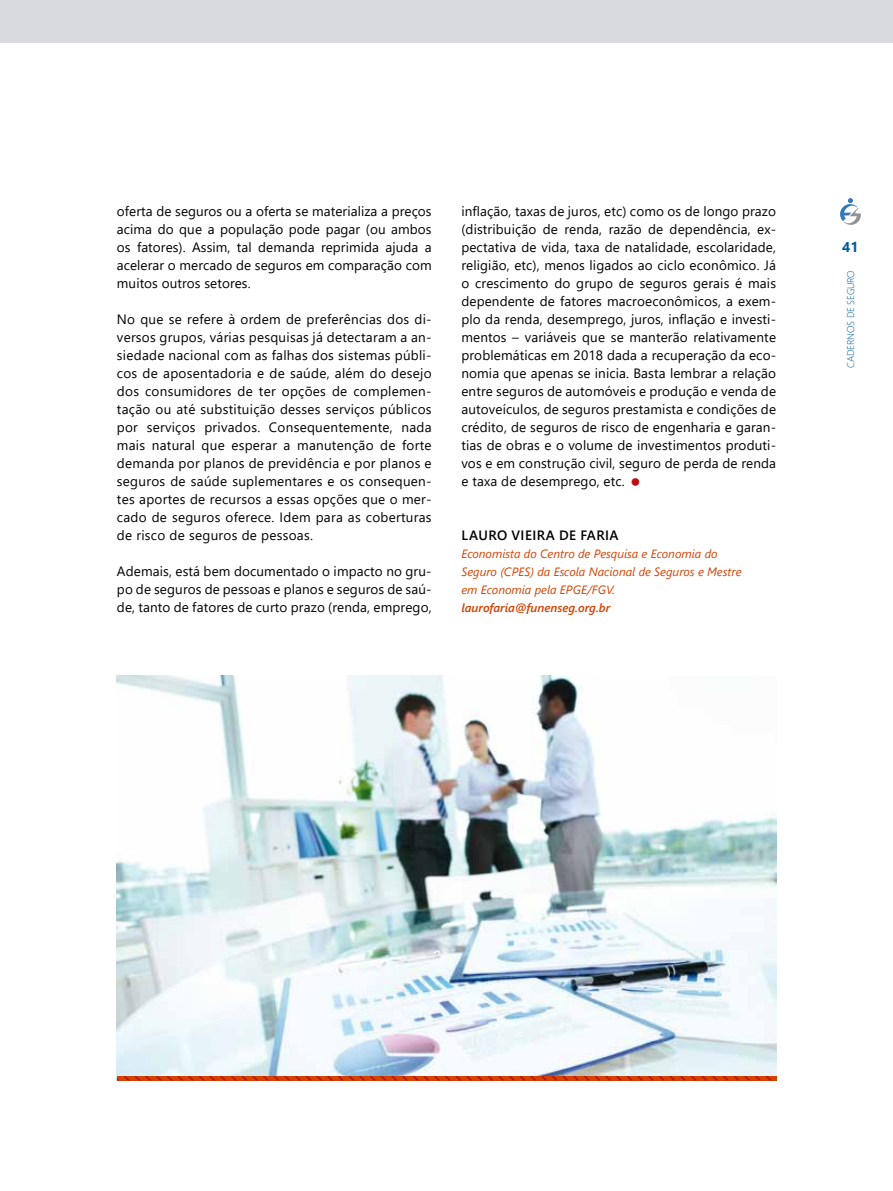
<style>
.page{position:relative;width:893px;height:1191px;background:#fff}
.page>*{position:absolute;margin:0;border:0;box-sizing:border-box;transform-origin:0 0}
.t1{font:700 14.25px "Segoe UI";color:#005a9b}
.t2{font:13.5px/18px "Segoe UI";letter-spacing:.01em;color:#000;text-align:justify}
.t3{font:600 13.5px "Segoe UI";letter-spacing:.035em;color:#000}
.t4{font:italic 12px/18px "Segoe UI";color:#d44303}
.t5{font:italic 600 12px "Segoe UI";color:#d44303}
.t6{font:300 9.75px "Segoe UI";letter-spacing:-.015em;color:#005a9b}
</style>
<div class="page">
<img style="left:117px;top:675px;width:659px;height:401px">
<svg style="left:117px;top:1076px;width:659px;height:4px;background:#cf3805"></svg>
<div style="left:0;top:0;width:893px;height:43px;background:#d8dade"></div>
<svg style="left:840px;top:198px;width:21px;height:27px"></svg>
<p class="t2" style="left:117px;top:201px;width:316px">oferta de seguros ou a oferta se materializa a preços acima do que a população pode pagar (ou ambos os fatores). Assim, tal demanda reprimida ajuda a acelerar o mercado de seguros em comparação com muitos outros setores.</p>
<p class="t2" style="left:117px;top:309px;width:316px">No que se refere à ordem de preferências dos di&shy;versos grupos, várias pesquisas já detectaram a an&shy;siedade nacional com as falhas dos sistemas públi&shy;cos de aposentadoria e de saúde, além do desejo dos consumidores de ter opções de complemen&shy;tação ou até substituição desses serviços públicos por serviços privados. Consequentemente, nada mais natural que esperar a manutenção de forte demanda por planos de previdência e por planos e seguros de saúde suplementares e os consequen&shy;tes aportes de recursos a essas opções que o mer&shy;cado de seguros oferece. Idem para as coberturas de risco de seguros de pessoas.</p>
<p class="t2" style="left:117px;top:561px;width:316px">Ademais, está bem documentado o impacto no gru&shy;po de seguros de pessoas e planos e seguros de saú&shy;de, tanto de fatores de curto prazo (renda, emprego,</p>
<p class="t2" style="left:461px;top:201px;width:316px">inflação, taxas de juros, etc) como os de longo prazo (distribuição de renda, razão de dependência, ex&shy;pectativa de vida, taxa de natalidade, escolaridade, religião, etc), menos ligados ao ciclo econômico. Já o crescimento do grupo de seguros gerais é mais dependente de fatores macroeconômicos, a exem&shy;plo da renda, desemprego, juros, inflação e investi&shy;mentos – variáveis que se manterão relativamente problemáticas em 2018 dada a recuperação da eco&shy;nomia que apenas se inicia. Basta lembrar a relação entre seguros de automóveis e produção e venda de autoveículos, de seguros prestamista e condições de crédito, de seguros de risco de engenharia e garan&shy;tias de obras e o volume de investimentos produti&shy;vos e em construção civil, seguro de perda de renda e taxa de desemprego, etc.</p>
<p class="t3" style="left:462px;top:522px;width:159px">LAURO VIEIRA DE FARIA</p>
<p class="t4" style="left:461px;top:544px;width:282px">Economista do Centro de Pesquisa e Economia do<br>Seguro (CPES) da Escola Nacional de Seguros e Mestre em Economia pela EPGE/FGV.</p>
<p class="t5" style="left:461px;top:598px;width:150px">laurofaria@funenseg.org.br</p>
<p class="t1" style="left:842px;top:234px;width:18px">41</p>
<p class="t6" style="left:841px;top:368px;width:99px;rotate:-90deg">CADERNOS DE SEGURO</p>
</div>
